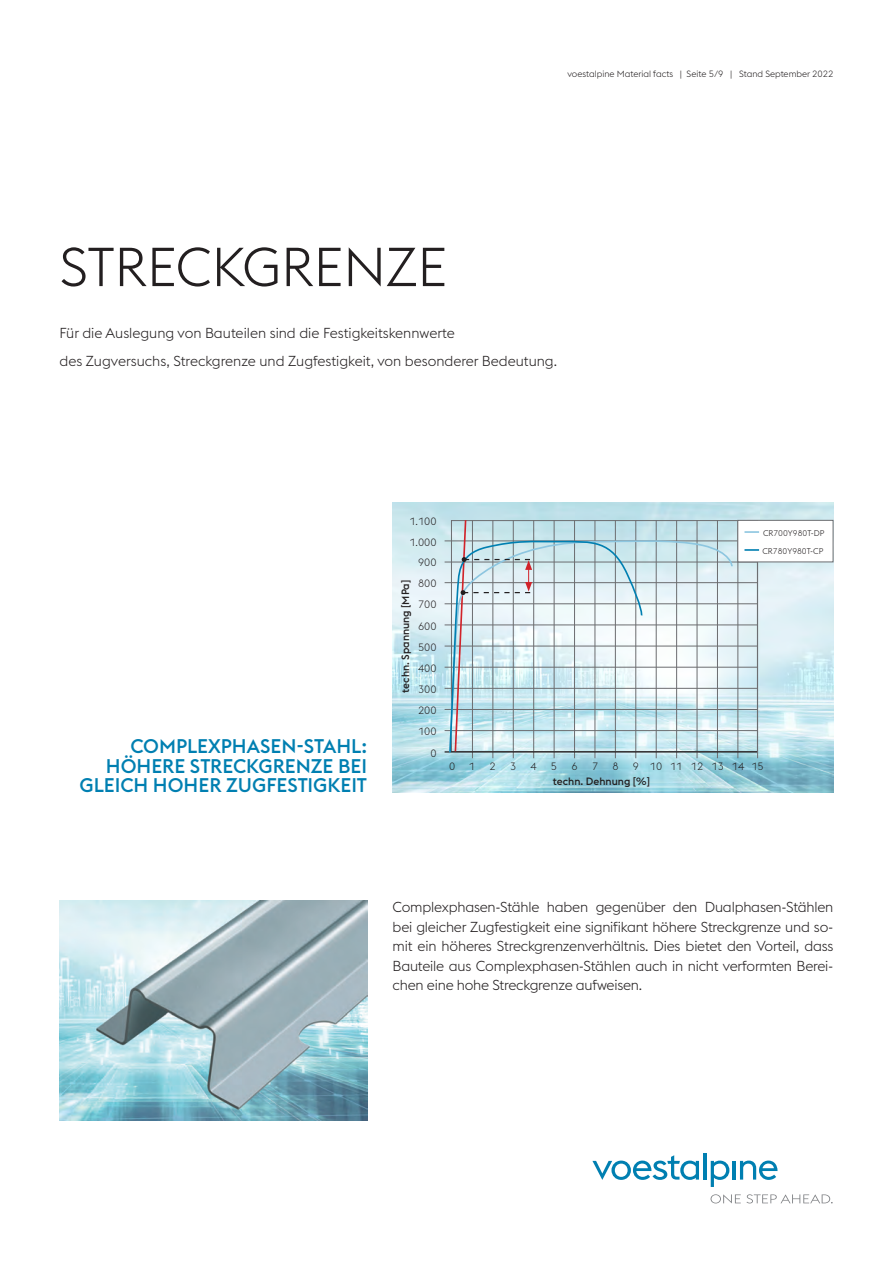
<style>
.page{position:relative;width:893px;height:1263px;background:#fff}
.page>*{position:absolute;margin:0;border:0;box-sizing:border-box;transform-origin:0 0}
.t1{font:300 54px "voestalpine";color:#231f20}
.t2{font:500 19.5px/19.5px "voestalpine";color:#007fb1;text-align:right}
.t3{font:300 14.25px/19.5px "voestalpine";color:#231f20;text-align:justify}
.t4{font:300 10.5px/21px "voestalpine";color:#231f20}
.t5{font:500 10.5px "voestalpine";color:#231f20}
.t6{font:300 9px "voestalpine";color:#231f20}
.t7{font:300 8.25px/18px "voestalpine";color:#231f20}
</style>
<div class="page">
<svg style="left:592px;top:1155px;width:107px;height:25px"></svg>
<hr style="left:703px;top:1153px;width:3px;height:26px;background:#007fb1">
<svg style="left:711px;top:1160px;width:18px;height:27px"></svg>
<hr style="left:732px;top:1161px;width:4px;height:18px;background:#007fb1">
<svg style="left:740px;top:1160px;width:37px;height:20px"></svg>
<svg style="left:710px;top:1194px;width:123px;height:9px"></svg>
<img style="left:60px;top:901px;width:307px;height:219px">
<img style="left:393px;top:503px;width:440px;height:289px">
<hr style="left:472px;top:520px;width:1px;height:238px;background:#6c6d70">
<hr style="left:493px;top:520px;width:1px;height:238px;background:#6c6d70">
<hr style="left:513px;top:520px;width:1px;height:238px;background:#6c6d70">
<hr style="left:533px;top:520px;width:1px;height:238px;background:#6c6d70">
<hr style="left:554px;top:520px;width:1px;height:238px;background:#6c6d70">
<hr style="left:574px;top:520px;width:1px;height:238px;background:#6c6d70">
<hr style="left:595px;top:520px;width:1px;height:238px;background:#6c6d70">
<hr style="left:615px;top:520px;width:1px;height:238px;background:#6c6d70">
<hr style="left:635px;top:520px;width:1px;height:238px;background:#6c6d70">
<hr style="left:656px;top:520px;width:1px;height:238px;background:#6c6d70">
<hr style="left:676px;top:520px;width:1px;height:238px;background:#6c6d70">
<hr style="left:697px;top:520px;width:1px;height:238px;background:#6c6d70">
<hr style="left:717px;top:520px;width:1px;height:238px;background:#6c6d70">
<hr style="left:738px;top:520px;width:1px;height:238px;background:#6c6d70">
<hr style="left:445px;top:646px;width:313px;height:1px;background:#6c6d70">
<hr style="left:445px;top:625px;width:313px;height:1px;background:#6c6d70">
<hr style="left:445px;top:603px;width:313px;height:1px;background:#6c6d70">
<hr style="left:445px;top:562px;width:313px;height:1px;background:#6c6d70">
<hr style="left:445px;top:582px;width:313px;height:1px;background:#6c6d70">
<hr style="left:445px;top:541px;width:313px;height:1px;background:#6c6d70">
<hr style="left:445px;top:730px;width:313px;height:1px;background:#6c6d70">
<hr style="left:445px;top:667px;width:313px;height:1px;background:#6c6d70">
<hr style="left:445px;top:709px;width:313px;height:1px;background:#6c6d70">
<hr style="left:445px;top:688px;width:313px;height:1px;background:#6c6d70">
<hr style="left:445px;top:751px;width:312px;height:1px;background:#231f20">
<hr style="left:757px;top:520px;width:1px;height:238px;background:#6c6d70">
<svg style="left:645px;top:539px;width:89px;height:215px"></svg>
<div style="left:737px;top:520px;width:96px;height:42px;background:#fff;border:1px solid #6c6d70"></div>
<svg style="left:744px;top:531px;width:15px;height:2px"></svg>
<svg style="left:744px;top:549px;width:15px;height:2px"></svg>
<svg style="left:448px;top:518px;width:197px;height:236px"></svg>
<p class="t6" style="left:567px;top:68px;width:267px">voestalpine Material facts | Seite 5/9 | Stand September 2022</p>
<h1 class="t1" style="left:60px;top:236px;width:389px">STRECKGRENZE</h1>
<p class="t3" style="left:60px;top:318px;width:499px;line-height:28.5px">Für die Auslegung von Bauteilen sind die Festigkeitskennwerte<br>des Zugversuchs, Streckgrenze und Zugfestigkeit, von besonderer Bedeutung.</p>
<p class="t4" style="left:409px;top:510px;width:29px">1.100</p>
<p class="t4" style="left:409px;top:531px;width:29px">1.000</p>
<p class="t4" style="left:418px;top:552px;width:20px">900<br>800</p>
<p class="t5" style="left:399px;top:693px;width:114px;rotate:-90deg">techn. Spannung [MPa]</p>
<p class="t4" style="left:418px;top:594px;width:20px">700</p>
<p class="t4" style="left:418px;top:615px;width:20px">600</p>
<p class="t4" style="left:418px;top:637px;width:20px">500</p>
<p class="t4" style="left:418px;top:658px;width:20px">400</p>
<p class="t4" style="left:418px;top:679px;width:20px">300</p>
<p class="t4" style="left:418px;top:700px;width:20px">200</p>
<p class="t4" style="left:418px;top:721px;width:20px">100</p>
<p class="t7" style="left:762px;top:524px;width:64px">CR700Y980T-DP<br>CR780Y980T-CP</p>
<h2 class="t2" style="left:80px;top:736px;width:289px">COMPLEXPHASEN-STAHL:<br>HÖHERE STRECKGRENZE BEI<br>GLEICH HOHER ZUGFESTIGKEIT</h2>
<p class="t4" style="left:430px;top:742px;width:8px">0</p>
<p class="t4" style="left:449px;top:756px;width:8px">0</p>
<p class="t4" style="left:469px;top:756px;width:8px">1</p>
<p class="t4" style="left:489px;top:756px;width:8px">2</p>
<p class="t4" style="left:510px;top:756px;width:8px">3</p>
<p class="t4" style="left:530px;top:756px;width:8px">4</p>
<p class="t4" style="left:551px;top:756px;width:8px">5</p>
<p class="t4" style="left:572px;top:756px;width:8px">6</p>
<p class="t4" style="left:592px;top:756px;width:8px">7</p>
<p class="t4" style="left:613px;top:756px;width:8px">8</p>
<p class="t4" style="left:633px;top:756px;width:132px">9 10 11 12 13 14 15</p>
<p class="t5" style="left:553px;top:775px;width:99px">techn. Dehnung [%]</p>
<p class="t3" style="left:393px;top:897px;width:442px">Complexphasen-Stähle haben gegenüber den Dualphasen-Stählen bei gleicher Zugfestigkeit eine signifikant höhere Streckgrenze und so&shy;mit ein höheres Streckgrenzenverhältnis. Dies bietet den Vorteil, dass Bauteile aus Complexphasen-Stählen auch in nicht verformten Berei&shy;chen eine hohe Streckgrenze aufweisen.</p>
</div>
